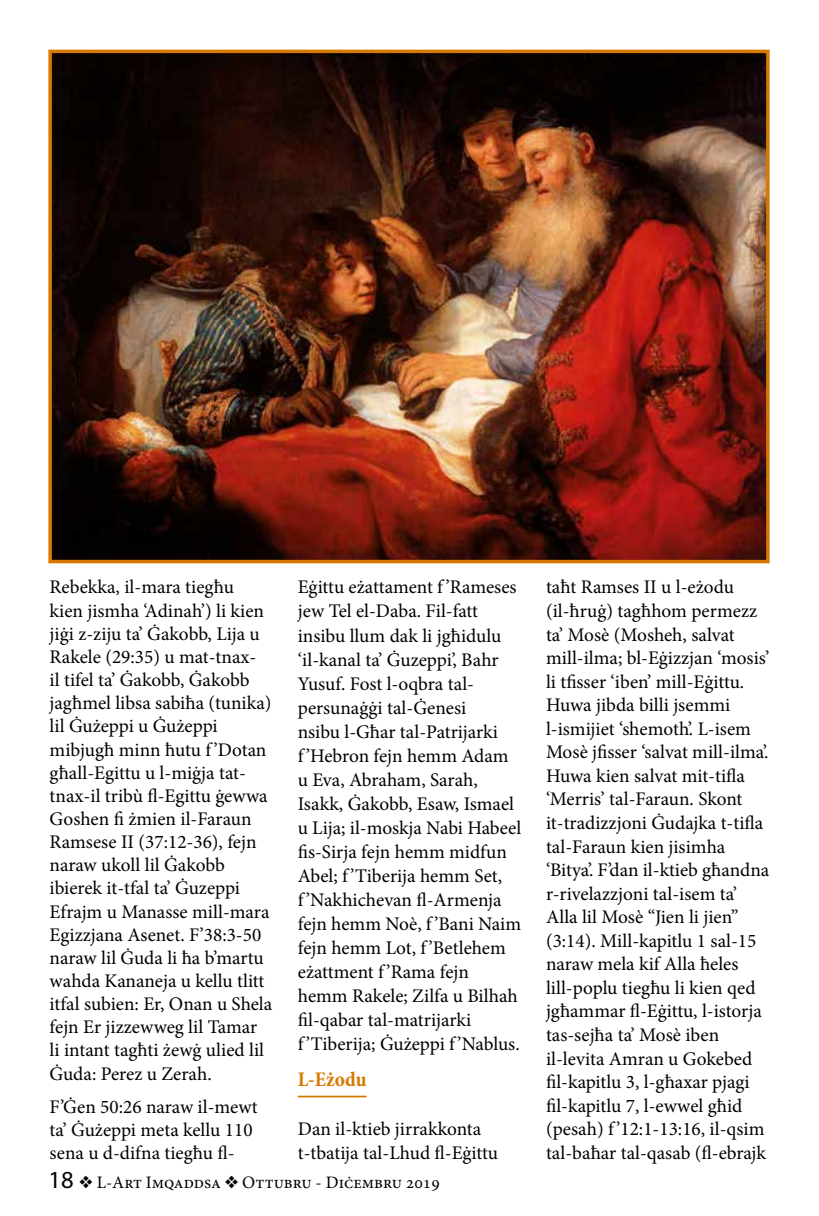
<style>
.page{position:relative;width:819px;height:1216px;background:#fff}
.page>*{position:absolute;margin:0;border:0;box-sizing:border-box;transform-origin:0 0}
.t1{font:700 condensed 21px "Minion Pro";letter-spacing:.005em;color:#d77900}
.t2{font:19.25px/23.6px "Minion Pro";color:#000}
.t3{font:17.5px "Minion Pro";color:#000}
.s1{font-family:"Myriad Pro";font-size:24.5px}
</style>
<div class="page">
<hr style="left:298px;top:1095px;width:68px;height:2px;background:#d77900">
<img style="left:53px;top:55px;width:711px;height:503px">
<div style="left:48px;top:50px;width:721px;height:513px;border:4px solid #d77900"></div>
<p class="t2" style="left:50px;top:576px;width:224px;line-height:23.1px">Rebekka, il-mara tiegħu<br>kien jismha ‘Adinah’) li kien jiġi z-ziju ta’ Ġakobb, Lija u<br>Rakele (29:35) u mat-tnax-<br>il tifel ta’ Ġakobb, Ġakobb jagħmel libsa sabiħa (tunika) lil Ġużeppi u Ġużeppi mibjugħ minn ħutu f ’Dotan għall-Egittu u l-miġja tat&shy;tnax-il tribù fl-Egittu ġewwa<br>Goshen fi żmien il-Faraun<br>Ramsese II (37:12-36), fejn naraw ukoll lil Ġakobb ibierek it-tfal ta’ Ġuzeppi<br>Efrajm u Manasse mill-mara<br>Egizzjana Asenet. F’38:3-50 naraw lil Ġuda li ħa b’martu wahda Kananeja u kellu tlitt itfal subien: Er, Onan u Shela fejn Er jizzewweg lil Tamar<br>li intant tagħti żewġ ulied lil<br>Ġuda: Perez u Zerah.</p>
<p class="t2" style="left:50px;top:1095px;width:209px;line-height:23.1px">F’Ġen 50:26 naraw il-mewt ta’ Ġużeppi meta kellu 110 sena u d-difna tiegħu fl-</p>
<p class="t2" style="left:298px;top:575px;width:225px">Eġittu eżattament f ’Rameses jew Tel el-Daba. Fil-fatt insibu llum dak li jgħidulu ‘il-kanal ta’ Ġuzeppi’, Bahr<br>Yusuf. Fost l-oqbra tal&shy;persunaġġi tal-Ġenesi<br>nsibu l-Għar tal-Patrijarki<br>f ’Hebron fejn hemm Adam u Eva, Abraham, Sarah,<br>Isakk, Ġakobb, Esaw, Ismael u Lija; il-moskja Nabi Habeel fis-Sirja fejn hemm midfun<br>Abel; f ’Tiberija hemm Set,<br>f ’Nakhichevan fl-Armenja fejn hemm Noè, f ’Bani Naim fejn hemm Lot, f ’Betlehem eżattment f ’Rama fejn hemm Rakele; Zilfa u Bilhah fil-qabar tal-matrijarki<br>f ’Tiberija; Ġużeppi f ’Nablus.</p>
<p class="t1" style="left:298px;top:1064px;width:70px">L-Eżodu</p>
<p class="t2" style="left:298px;top:1116px;width:202px">Dan il-ktieb jirrakkonta t-tbatija tal-Lhud fl-Eġittu</p>
<p class="t3" style="left:48px;top:1170px;width:393px"><span class="s1">18</span> ❖ L-Art Imqaddsa ❖ Ottubru - Diċembru 2019</p>
<p class="t2" style="left:546px;top:575px;width:225px">taħt Ramses II u l-eżodu (il-ħruġ) tagħhom permezz ta’ Mosè (Mosheh, salvat mill-ilma; bl-Eġizzjan ‘mosis’ li tfisser ‘iben’ mill-Eġittu.<br>Huwa jibda billi jsemmi l-ismijiet ‘shemoth’. L-isem<br>Mosè jfisser ‘salvat mill-ilma’.<br>Huwa kien salvat mit-tifla ‘Merris’ tal-Faraun. Skont it-tradizzjoni Ġudajka t-tifla tal-Faraun kien jisimha ‘Bitya’. F’dan il-ktieb għandna r-rivelazzjoni tal-isem ta’<br>Alla lil Mosè “Jien li jien” (3:14). Mill-kapitlu 1 sal-15 naraw mela kif Alla ħeles lill-poplu tiegħu li kien qed jgħammar fl-Eġittu, l-istorja tas-sejħa ta’ Mosè iben il-levita Amran u Gokebed fil-kapitlu 3, l-għaxar pjagi fil-kapitlu 7, l-ewwel għid (pesah) f ’12:1-13:16, il-qsim tal-baħar tal-qasab (fl-ebrajk</p>
</div>
